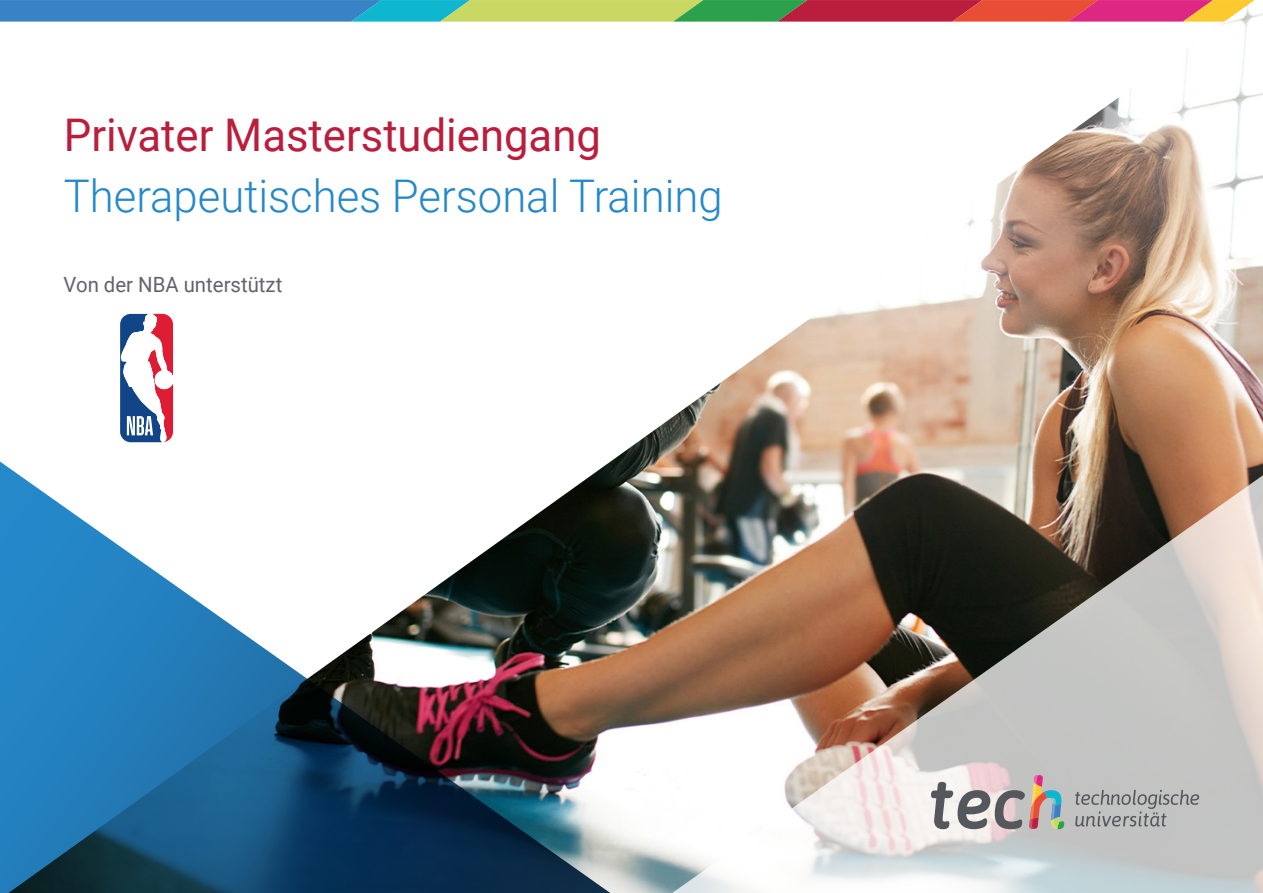
<style>
.page{position:relative;width:1263px;height:893px;background:#fff}
.page>*{position:absolute;margin:0;border:0;box-sizing:border-box;transform-origin:0 0}
.t1{font:300 45px "Roboto";color:#2488c9}
.t2{font:45px "Roboto";color:#ba1e3c}
.t3{font:21px "Roboto";color:#61646a}
</style>
<div class="page">
<img style="left:8px;top:0;width:1255px;height:893px">
<img style="left:642px;top:454px;width:621px;height:439px">
<svg style="left:0;top:446px;width:640px;height:447px"></svg>
<svg style="left:120px;top:314px;width:53px;height:128px"></svg>
<svg style="left:931px;top:775px;width:133px;height:54px;background:#b4acab"></svg>
<svg style="left:1075px;top:790px;width:124px;height:36px;background:#abacad"></svg>
<p class="t2" style="left:64px;top:103px;width:539px">Privater Masterstudiengang</p>
<p class="t1" style="left:64px;top:164px;width:660px">Therapeutisches Personal Training</p>
<p class="t3" style="left:64px;top:270px;width:220px">Von der NBA unterstützt</p>
</div>
